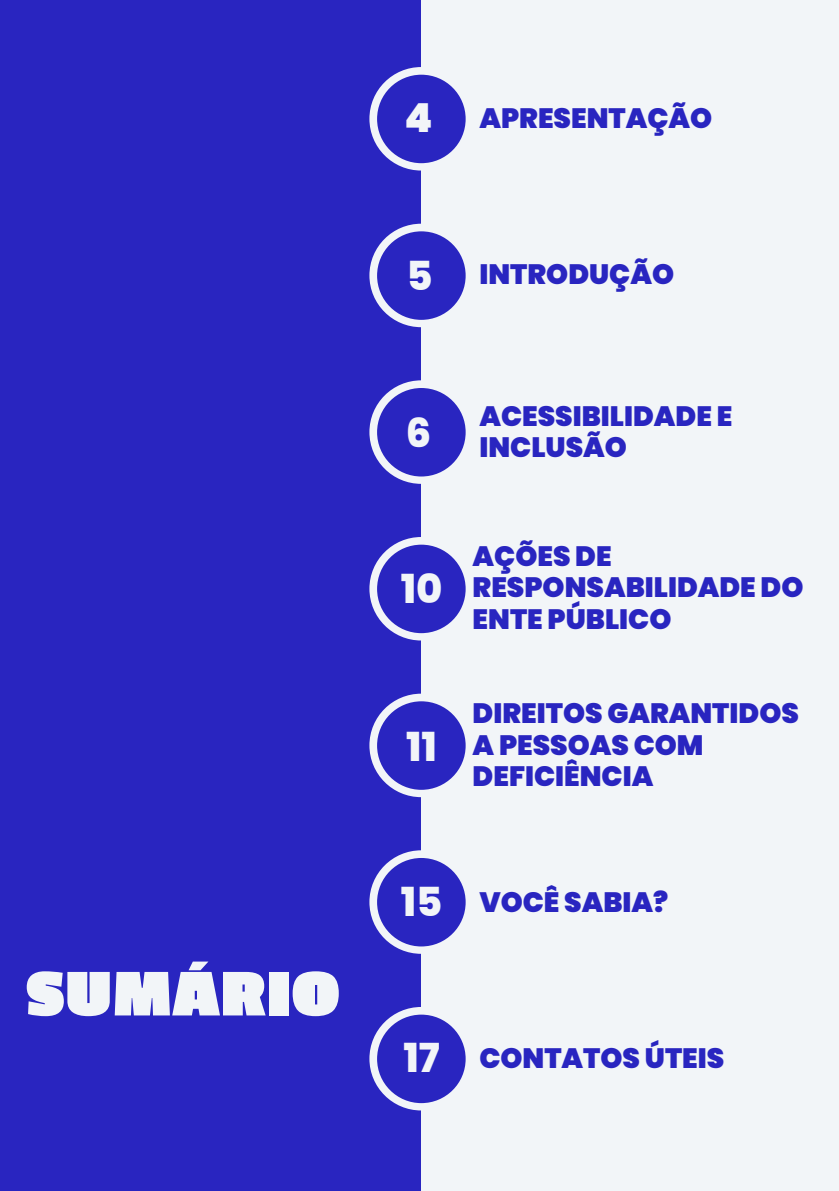
<style>
.page{position:relative;width:839px;height:1191px;background:#fff}
.page>*{position:absolute;margin:0;border:0;box-sizing:border-box;transform-origin:0 0}
.t1{font:900 70px "Passion One";letter-spacing:.03em;color:#f2f5f8}
.t2{font:800 40px "Poppins";color:#f2f5f8}
.t3{font:900 28px/31.6px "Poppins";color:#2925c0}
.s1{font-size:40px;color:#f2f5f8}
</style>
<div class="page">
<div style="left:0;top:0;width:838px;height:1191px;background:#f2f5f8"></div>
<div style="left:0;top:0;width:420px;height:1191px;background:#2925c0"></div>
<div style="left:369px;top:67px;width:104px;height:104px;background:#f2f5f8;border-radius:50%"></div>
<div style="left:377px;top:75px;width:88px;height:88px;background:#2925c0;border-radius:50%"></div>
<div style="left:369px;top:224px;width:104px;height:103px;background:#f2f5f8;border-radius:50%"></div>
<div style="left:377px;top:231px;width:88px;height:89px;background:#2925c0;border-radius:50%"></div>
<div style="left:369px;top:380px;width:104px;height:104px;background:#f2f5f8;border-radius:50%"></div>
<div style="left:377px;top:388px;width:88px;height:89px;background:#2925c0;border-radius:50%"></div>
<div style="left:369px;top:537px;width:104px;height:104px;background:#f2f5f8;border-radius:50%"></div>
<div style="left:377px;top:545px;width:88px;height:88px;background:#2925c0;border-radius:50%"></div>
<div style="left:369px;top:694px;width:104px;height:103px;background:#f2f5f8;border-radius:50%"></div>
<div style="left:377px;top:701px;width:88px;height:89px;background:#2925c0;border-radius:50%"></div>
<div style="left:369px;top:850px;width:104px;height:104px;background:#f2f5f8;border-radius:50%"></div>
<div style="left:377px;top:858px;width:88px;height:88px;background:#2925c0;border-radius:50%"></div>
<div style="left:369px;top:1007px;width:104px;height:103px;background:#f2f5f8;border-radius:50%"></div>
<div style="left:377px;top:1015px;width:88px;height:88px;background:#2925c0;border-radius:50%"></div>
<h1 class="t1" style="left:27px;top:957px;width:314px">SUMÁRIO</h1>
<p class="t3" style="left:404px;top:102px;width:309px"><span class="s1">4</span> APRESENTAÇÃO</p>
<h2 class="t2" style="left:406px;top:248px;width:28px">5</h2>
<p class="t3" style="left:479px;top:259px;width:196px">INTRODUÇÃO</p>
<h2 class="t2" style="left:406px;top:405px;width:27px">6</h2>
<p class="t3" style="left:479px;top:400px;width:254px">ACESSIBILIDADE E<br>INCLUSÃO</p>
<h2 class="t2" style="left:400px;top:561px;width:43px">10</h2>
<h2 class="t2" style="left:406px;top:719px;width:32px">11</h2>
<p class="t3" style="left:472px;top:540px;width:332px">AÇÕES DE<br>RESPONSABILIDADE DO<br>ENTE PÚBLICO</p>
<p class="t3" style="left:472px;top:698px;width:328px">DIREITOS GARANTIDOS<br>A PESSOAS COM<br>DEFICIÊNCIA</p>
<h2 class="t2" style="left:401px;top:874px;width:43px">15</h2>
<p class="t3" style="left:479px;top:886px;width:190px">VOCÊ SABIA?</p>
<h2 class="t2" style="left:403px;top:1030px;width:38px">17</h2>
<p class="t3" style="left:479px;top:1043px;width:246px">CONTATOS ÚTEIS</p>
</div>
